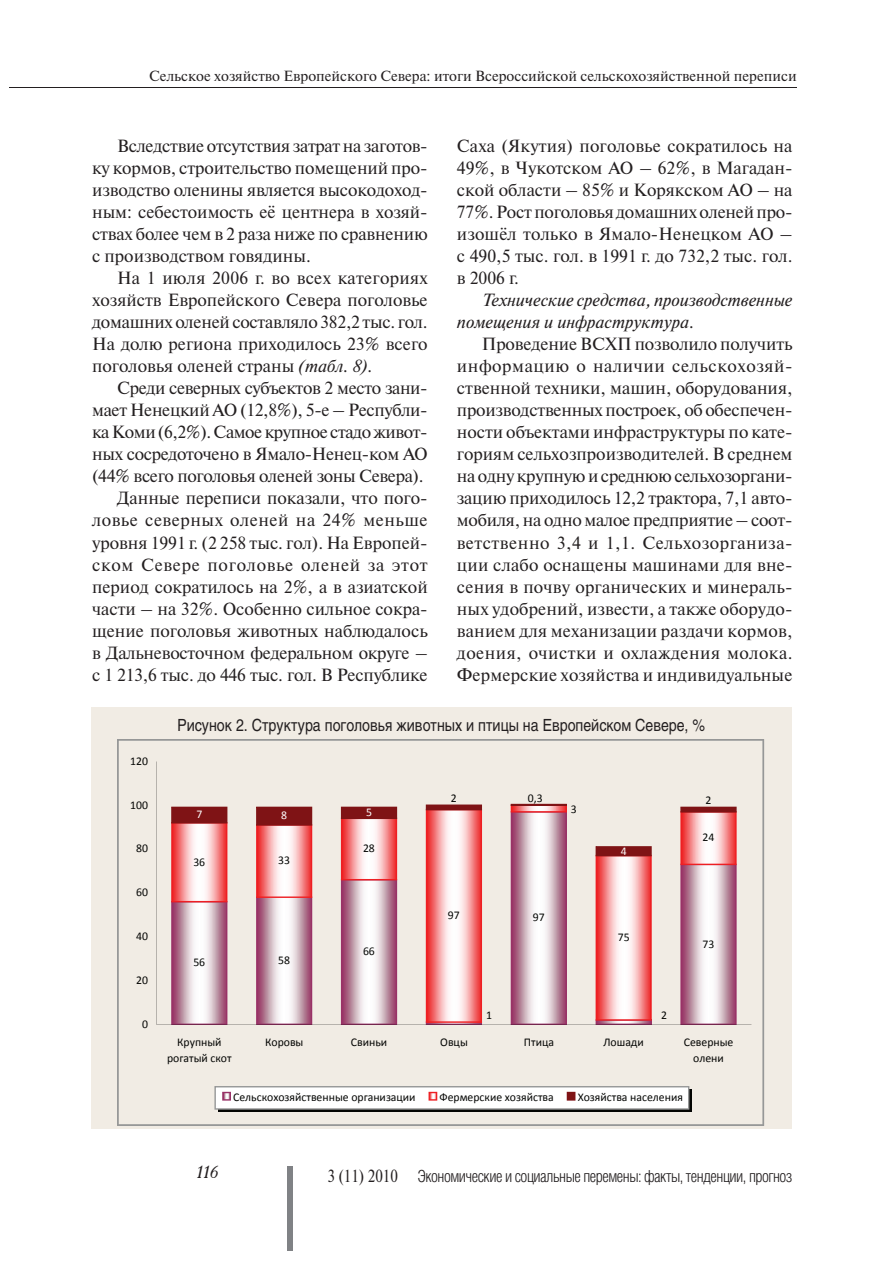
<style>
.page{position:relative;width:893px;height:1263px;background:#fff}
.page>*{position:absolute;margin:0;border:0;box-sizing:border-box;transform-origin:0 0}
.t1{font:17.7px/22px "Newton C";color:#231f20;text-align:justify}
.t2{font:italic 17.7px/22px "Newton C";letter-spacing:-.005em;color:#231f20}
.t3{font:italic 17.7px "Academy";color:#231f20}
.t4{font:300 16.65px "Helios Cond";letter-spacing:-.03em;color:#231f20}
.t5{font:16.65px "Helios";color:#231f20;scale:.85 1}
.t6{font:14.7px "Newton C";color:#231f20}
.t7{font:11.85px/15.9px "Calibri";color:#040503;text-align:center}
.t8{font:11.85px "Calibri";color:#fff}
.s1{font-style:italic}
.s2{font-family:"Newton C";font-weight:400;font-size:17.7px}
</style>
<div class="page">
<div style="left:287px;top:1166px;width:6px;height:84px;background:#808285"></div>
<hr style="left:9px;top:87px;width:787px;height:1px;background:#231f20">
<div style="left:91px;top:708px;width:700px;height:420px;background:#f1ece4"></div>
<svg style="left:117px;top:739px;width:647px;height:387px;fill:#f1ece4"></svg>
<p class="t6" style="left:149px;top:71px;width:649px">Сельское хозяйство Европейского Севера: итоги Всероссийской сельскохозяйственной переписи</p>
<p class="t1" style="left:457px;top:136px;width:337px">Саха (Якутия) поголовье сократилось на 49%, в Чукотском АО – 62%, в Магадан&shy;ской области – 85% и Корякском АО – на 77%. Рост поголовья домашних оленей про&shy;изошёл только в Ямало-Ненецком АО – с 490,5 тыс. гол. в 1991 г. до 732,2 тыс. гол. в 2006 г.</p>
<p class="t2" style="left:457px;top:290px;width:337px;text-indent:25px">Технические средства, производственные помещения и инфраструктура.</p>
<p class="t1" style="left:457px;top:334px;width:337px;text-indent:25px">Проведение ВСХП позволило получить информацию о наличии сельскохозяй&shy;ственной техники, машин, оборудования, производственных построек, об обеспечен&shy;ности объектами инфраструктуры по кате&shy;гориям сельхозпроизводителей. В среднем на одну крупную и среднюю сельхозоргани&shy;зацию приходилось 12,2 трактора, 7,1 авто&shy;мобиля, на одно малое предприятие – соот&shy;ветственно 3,4 и 1,1. Сельхозорганиза&shy;ции слабо оснащены машинами для вне&shy;сения в почву органических и минераль&shy;ных удобрений, извести, а также оборудо&shy;ванием для механизации раздачи кормов, доения, очистки и охлаждения молока.<br>Фермерские хозяйства и индивидуальные</p>
<p class="t5" style="left:177px;top:715px;width:622px">Рисунок 2. Структура поголовья животных и птицы на Европейском Севере, %</p>
<p class="t1" style="left:92px;top:136px;width:337px;text-indent:25px">Вследствие отсутствия затрат на заготов&shy;ку кормов, строительство помещений про&shy;изводство оленины является высокодоход&shy;ным: себестоимость её центнера в хозяй&shy;ствах более чем в 2 раза ниже по сравнению с производством говядины.</p>
<p class="t1" style="left:92px;top:268px;width:337px;text-indent:25px">На 1 июля 2006 г. во всех категориях хозяйств Европейского Севера поголовье домашних оленей составляло 382,2 тыс. гол.<br>На долю региона приходилось 23% всего поголовья оленей страны <span class="s1">(табл. 8).</span></p>
<p class="t1" style="left:92px;top:378px;width:337px;text-align:right">Среди северных субъектов 2 место зани&shy;мает Ненецкий АО (12,8%), 5-е – Республи&shy;ка Коми (6,2%). Самое крупное стадо живот&shy;ных сосредоточено в Ямало-Ненец-ком АО (44% всего поголовья оленей зоны Севера).<br>Данные переписи показали, что пого&shy;ловье северных оленей на 24% меньше уровня 1991 г. (2 258 тыс. гол). На Европей&shy;ском Севере поголовье оленей за этот период сократилось на 2%, а в азиатской части – на 32%. Особенно сильное сокра&shy;щение поголовья животных наблюдалось в Дальневосточном федеральном округе – с 1 213,6 тыс. до 446 тыс. гол. В Республике</p>
<p class="t7" style="left:130px;top:754px;width:19px">120</p>
<p class="t7" style="left:130px;top:798px;width:19px">100</p>
<p class="t7" style="left:136px;top:841px;width:13px">80</p>
<p class="t7" style="left:136px;top:885px;width:13px">60</p>
<p class="t7" style="left:136px;top:929px;width:13px">40</p>
<p class="t7" style="left:136px;top:973px;width:13px">20</p>
<p class="t7" style="left:142px;top:1017px;width:7px">0</p>
<p class="t8" style="left:196px;top:810px;width:7px">7</p>
<p class="t8" style="left:281px;top:811px;width:7px">8</p>
<p class="t8" style="left:366px;top:807px;width:7px">5</p>
<p class="t7" style="left:193px;top:855px;width:13px">36</p>
<p class="t7" style="left:278px;top:853px;width:13px">33</p>
<p class="t7" style="left:193px;top:955px;width:13px">56</p>
<p class="t7" style="left:278px;top:953px;width:13px">58</p>
<p class="t7" style="left:363px;top:841px;width:13px">28</p>
<p class="t7" style="left:363px;top:944px;width:13px">66</p>
<p class="t7" style="left:451px;top:791px;width:7px">2</p>
<p class="t7" style="left:528px;top:791px;width:16px">0,3</p>
<p class="t7" style="left:705px;top:793px;width:7px">2</p>
<p class="t7" style="left:571px;top:802px;width:7px">3</p>
<p class="t7" style="left:448px;top:908px;width:13px">97</p>
<p class="t7" style="left:533px;top:910px;width:13px">97</p>
<p class="t8" style="left:620px;top:846px;width:7px">4</p>
<p class="t7" style="left:617px;top:930px;width:13px">75</p>
<p class="t7" style="left:486px;top:1008px;width:7px">1</p>
<p class="t7" style="left:661px;top:1008px;width:7px">2</p>
<p class="t7" style="left:702px;top:831px;width:13px">24</p>
<p class="t7" style="left:702px;top:937px;width:13px">73</p>
<p class="t7" style="left:167px;top:1035px;width:66px">Крупный рогатый скот</p>
<p class="t7" style="left:265px;top:1035px;width:40px">Коровы</p>
<p class="t7" style="left:351px;top:1035px;width:38px">Свиньи</p>
<p class="t7" style="left:440px;top:1035px;width:29px">Овцы</p>
<p class="t7" style="left:524px;top:1035px;width:32px">Птица</p>
<p class="t7" style="left:603px;top:1035px;width:42px">Лошади</p>
<p class="t7" style="left:683px;top:1035px;width:51px">Северные олени</p>
<p class="t7" style="left:233px;top:1090px;width:184px">Сельскохозяйственные организации</p>
<p class="t7" style="left:439px;top:1090px;width:116px">Фермерские хозяйства</p>
<p class="t7" style="left:577px;top:1090px;width:107px">Хозяйства населения</p>
<p class="t3" style="left:196px;top:1164px;width:24px">116</p>
<p class="t4" style="left:327px;top:1167px;width:466px"><span class="s2">3 (11) 2010</span> Экономические и социальные перемены: факты, тенденции, прогноз</p>
</div>
